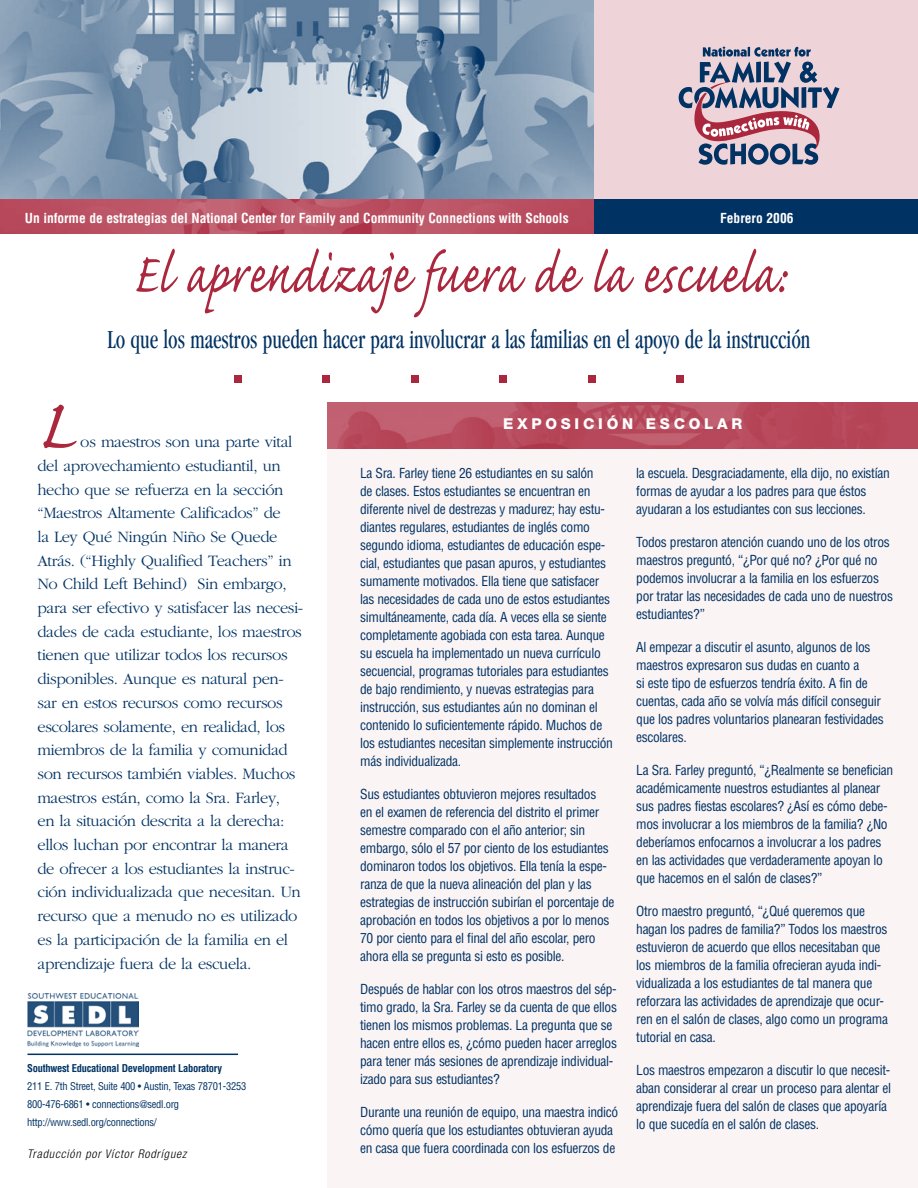
<style>
.page{position:relative;width:918px;height:1188px;background:#fff}
.page>*{position:absolute;margin:0;border:0;box-sizing:border-box;transform-origin:0 0}
.t1{font:90px "Caflisch Script MM";color:#aa273d}
.t2{font:72px "Caflisch Script MM";letter-spacing:.015em;color:#aa273d;scale:.8 1}
.t3{font:condensed 27px "Garamond";color:#003263;scale:.8 1}
.t4{font:300 16.5px/23.7px "Garamond";letter-spacing:-.025em;color:#003263}
.t5{font:800 15px "Helvetica Neue";letter-spacing:.25em;color:#fff}
.t6{font:condensed 13.5px/18px "Helvetica";letter-spacing:-.025em;color:#003263}
.t7{font:700 condensed 13.5px "Helvetica";letter-spacing:-.005em;color:#fff}
.t8{font:italic 300 condensed 12px "Helvetica Neue";letter-spacing:.07em;color:#000}
.t9{font:condensed 10.5px/18px "Helvetica";letter-spacing:-.025em;color:#003263}
.t10{font:700 condensed 10.5px "Helvetica";letter-spacing:-.025em;color:#003263}
</style>
<div class="page">
<div style="left:593px;top:0;width:325px;height:202px;background:#eed4d8"></div>
<div style="left:594px;top:199px;width:324px;height:35px;background:#003263"></div>
<div style="left:327px;top:420px;width:591px;height:768px;background:#fbf4f5"></div>
<img style="left:327px;top:402px;width:591px;height:46px">
<img style="left:0;top:0;width:594px;height:199px">
<img style="left:0;top:199px;width:594px;height:35px">
<div style="left:234px;top:375px;width:8px;height:7px;background:#aa273d"></div>
<div style="left:323px;top:375px;width:7px;height:7px;background:#aa273d"></div>
<div style="left:411px;top:375px;width:7px;height:7px;background:#aa273d"></div>
<div style="left:500px;top:375px;width:7px;height:7px;background:#aa273d"></div>
<div style="left:588px;top:375px;width:7px;height:7px;background:#aa273d"></div>
<div style="left:676px;top:375px;width:8px;height:7px;background:#aa273d"></div>
<img style="left:27px;top:993px;width:111px;height:53px">
<hr style="left:27px;top:1054px;width:211px;height:1px;background:#003263">
<svg style="left:679px;top:46px;width:161px;height:119px"></svg>
<p class="t7" style="left:25px;top:210px;width:545px">Un informe de estrategias del National Center for Family and Community Connections with Schools</p>
<p class="t7" style="left:720px;top:210px;width:75px">Febrero 2006</p>
<h2 class="t2" style="left:133px;top:237px;width:816px">El aprendizaje fuera de la escuela:</h2>
<h3 class="t3" style="left:107px;top:324px;width:881px">Lo que los maestros pueden hacer para involucrar a las familias en el apoyo de la instrucción</h3>
<h1 class="t1" style="left:38px;top:380px;width:38px">L</h1>
<p class="t4" style="left:38px;top:430px;width:267px;text-indent:43px">os maestros son una parte vital del aprovechamiento estudiantil, un hecho que se refuerza en la sección “Maestros Altamente Calificados” de<br>la Ley Qué Ningún Niño Se Quede Atrás. (“Highly Qualified Teachers” in No Child Left Behind) Sin embargo, para ser efectivo y satisfacer las necesi&shy;dades de cada estudiante, los maestros tienen que utilizar todos los recursos disponibles. Aunque es natural pen&shy;sar en estos recursos como recursos escolares solamente, en realidad, los miembros de la familia y comunidad son recursos también viables. Muchos maestros están, como la Sra. Farley,<br>en la situación descrita a la derecha: ellos luchan por encontrar la manera de ofrecer a los estudiantes la instruc&shy;ción individualizada que necesitan. Un recurso que a menudo no es utilizado es la participación de la familia en el aprendizaje fuera de la escuela.</p>
<p class="t10" style="left:27px;top:1061px;width:196px">Southwest Educational Development Laboratory</p>
<p class="t9" style="left:27px;top:1077px;width:220px">211 E. 7th Street, Suite 400 • Austin, Texas 78701-3253<br>800-476-6861 • connections@sedl.org http://www.sedl.org/connections/</p>
<p class="t8" style="left:27px;top:1147px;width:161px">Traducción por Víctor Rodríguez</p>
<p class="t5" style="left:503px;top:415px;width:241px">EXPOSICIÓN ESCOLAR</p>
<p class="t6" style="left:360px;top:464px;width:254px">La Sra. Farley tiene 26 estudiantes en su salón<br>de clases. Estos estudiantes se encuentran en diferente nivel de destrezas y madurez; hay estu&shy;diantes regulares, estudiantes de inglés como segundo idioma, estudiantes de educación espe&shy;cial, estudiantes que pasan apuros, y estudiantes sumamente motivados. Ella tiene que satisfacer las necesidades de cada uno de estos estudiantes simultáneamente, cada día. A veces ella se siente completamente agobiada con esta tarea. Aunque su escuela ha implementado un nueva currículo secuencial, programas tutoriales para estudiantes de bajo rendimiento, y nuevas estrategias para instrucción, sus estudiantes aún no dominan el contenido lo suficientemente rápido. Muchos de los estudiantes necesitan simplemente instrucción más individualizada.</p>
<p class="t6" style="left:360px;top:785px;width:256px">Sus estudiantes obtuvieron mejores resultados<br>en el examen de referencia del distrito el primer semestre comparado con el año anterior; sin embargo, sólo el 57 por ciento de los estudiantes dominaron todos los objetivos. Ella tenía la espe&shy;ranza de que la nueva alineación del plan y las estrategias de instrucción subirían el porcentaje de aprobación en todos los objetivos a por lo menos 70 por ciento para el final del año escolar, pero ahora ella se pregunta si esto es posible.</p>
<p class="t6" style="left:360px;top:980px;width:258px">Después de hablar con los otros maestros del sép&shy;timo grado, la Sra. Farley se da cuenta de que ellos tienen los mismos problemas. La pregunta que se hacen entre ellos es, ¿cómo pueden hacer arreglos para tener más sesiones de aprendizaje individual&shy;izado para sus estudiantes?</p>
<p class="t6" style="left:360px;top:1103px;width:260px">Durante una reunión de equipo, una maestra indicó cómo quería que los estudiantes obtuvieran ayuda en casa que fuera coordinada con los esfuerzos de</p>
<p class="t6" style="left:636px;top:464px;width:255px">la escuela. Desgraciadamente, ella dijo, no existían formas de ayudar a los padres para que éstos ayudaran a los estudiantes con sus lecciones.</p>
<p class="t6" style="left:636px;top:533px;width:258px">Todos prestaron atención cuando uno de los otros maestros preguntó, “¿Por qué no? ¿Por qué no podemos involucrar a la familia en los esfuerzos por tratar las necesidades de cada uno de nuestros estudiantes?”</p>
<p class="t6" style="left:636px;top:638px;width:249px">Al empezar a discutir el asunto, algunos de los maestros expresaron sus dudas en cuanto a<br>si este tipo de esfuerzos tendría éxito. A fin de cuentas, cada año se volvía más difícil conseguir que los padres voluntarios planearan festividades escolares.</p>
<p class="t6" style="left:636px;top:761px;width:258px">La Sra. Farley preguntó, “¿Realmente se benefician académicamente nuestros estudiantes al planear sus padres fiestas escolares? ¿Así es cómo debe&shy;mos involucrar a los miembros de la familia? ¿No deberíamos enfocarnos a involucrar a los padres en las actividades que verdaderamente apoyan lo que hacemos en el salón de clases?”</p>
<p class="t6" style="left:636px;top:902px;width:253px">Otro maestro preguntó, “¿Qué queremos que hagan los padres de familia?” Todos los maestros estuvieron de acuerdo que ellos necesitaban que los miembros de la familia ofrecieran ayuda indi&shy;vidualizada a los estudiantes de tal manera que reforzara las actividades de aprendizaje que ocur&shy;ren en el salón de clases, algo como un programa tutorial en casa.</p>
<p class="t6" style="left:636px;top:1061px;width:256px">Los maestros empezaron a discutir lo que necesit&shy;aban considerar al crear un proceso para alentar el aprendizaje fuera del salón de clases que apoyaría lo que sucedía en el salón de clases.</p>
</div>
